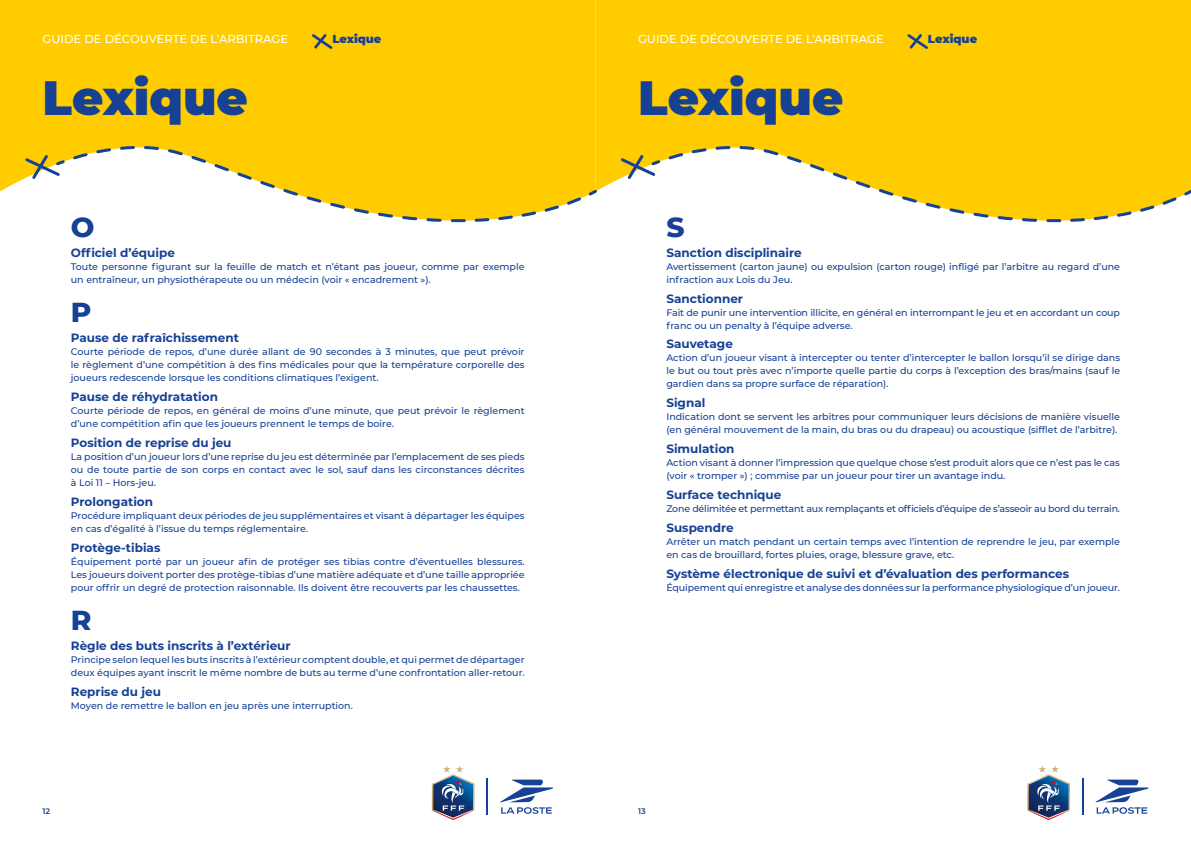
<style>
.page{position:relative;width:1191px;height:842px;background:#fff}
.page>*{position:absolute;margin:0;border:0;box-sizing:border-box;transform-origin:0 0}
.t1{font:900 48px "Montserrat";color:#164194}
.t2{font:800 28px "Montserrat";color:#164194}
.t3{font:700 12px "Montserrat";color:#164194}
.t4{font:500 11.5px "Montserrat";color:#fff}
.t5{font:900 11.5px "Montserrat";letter-spacing:-.005em;color:#164194}
.t6{font:500 9.5px/13px "Montserrat";color:#164194}
.t7{font:500 9.5px "Montserrat";letter-spacing:-.02em;color:#164194}
.t8{font:600 8px "Montserrat";color:#164194}
</style>
<div class="page">
<div style="left:595px;top:0;width:596px;height:190px;background:#fc0"></div>
<svg style="left:649px;top:144px;width:542px;height:79px"></svg>
<svg style="left:618px;top:152px;width:40px;height:30px"></svg>
<div style="left:0;top:0;width:595px;height:192px;background:#fc0"></div>
<svg style="left:23px;top:152px;width:31px;height:30px"></svg>
<svg style="left:54px;top:144px;width:545px;height:79px"></svg>
<hr style="left:486px;top:778px;width:2px;height:37px;background:#164194">
<svg style="left:432px;top:765px;width:42px;height:55px"></svg>
<svg style="left:500px;top:780px;width:53px;height:34px"></svg>
<hr style="left:1082px;top:778px;width:1px;height:37px;background:#164194">
<svg style="left:1027px;top:765px;width:43px;height:55px"></svg>
<svg style="left:1095px;top:780px;width:53px;height:34px"></svg>
<svg style="left:309px;top:32px;width:26px;height:19px"></svg>
<svg style="left:905px;top:32px;width:25px;height:19px"></svg>
<p class="t4" style="left:43px;top:31px;width:247px">GUIDE DE DÉCOUVERTE DE L’ARBITRAGE</p>
<p class="t5" style="left:332px;top:31px;width:50px">Lexique</p>
<p class="t4" style="left:638px;top:31px;width:247px">GUIDE DE DÉCOUVERTE DE L’ARBITRAGE</p>
<p class="t5" style="left:928px;top:31px;width:51px">Lexique</p>
<h1 class="t1" style="left:43px;top:61px;width:207px">Lexique</h1>
<h1 class="t1" style="left:638px;top:61px;width:207px">Lexique</h1>
<h2 class="t2" style="left:71px;top:206px;width:25px">O</h2>
<p class="t3" style="left:71px;top:244px;width:105px">Officiel d’équipe</p>
<p class="t6" style="left:71px;top:259px;width:455px">Toute personne figurant sur la feuille de match et n’étant pas joueur, comme par exemple un entraîneur, un physiothérapeute ou un médecin (voir « encadrement »).</p>
<h2 class="t2" style="left:71px;top:292px;width:22px">P</h2>
<p class="t3" style="left:71px;top:329px;width:170px">Pause de rafraîchissement</p>
<p class="t6" style="left:71px;top:345px;width:455px;text-align:justify">Courte période de repos, d’une durée allant de 90 secondes à 3 minutes, que peut prévoir le règlement d’une compétition à des fins médicales pour que la température corporelle des joueurs redescende lorsque les conditions climatiques l’exigent.</p>
<p class="t3" style="left:71px;top:388px;width:149px">Pause de réhydratation</p>
<p class="t6" style="left:71px;top:404px;width:455px">Courte période de repos, en général de moins d’une minute, que peut prévoir le règlement d’une compétition afin que les joueurs prennent le temps de boire.</p>
<p class="t3" style="left:71px;top:434px;width:162px">Position de reprise du jeu</p>
<p class="t6" style="left:71px;top:450px;width:455px;text-align:justify">La position d’un joueur lors d’une reprise du jeu est déterminée par l’emplacement de ses pieds ou de toute partie de son corps en contact avec le sol, sauf dans les circonstances décrites à Loi 11 – Hors-jeu.</p>
<p class="t3" style="left:71px;top:493px;width:84px">Prolongation</p>
<p class="t6" style="left:71px;top:508px;width:455px">Procédure impliquant deux périodes de jeu supplémentaires et visant à départager les équipes en cas d’égalité à l’issue du temps réglementaire.</p>
<p class="t3" style="left:71px;top:539px;width:91px">Protège-tibias</p>
<p class="t6" style="left:71px;top:554px;width:455px;text-align:justify">Équipement porté par un joueur afin de protéger ses tibias contre d’éventuelles blessures.<br>Les joueurs doivent porter des protège-tibias d’une matière adéquate et d’une taille appropriée pour offrir un degré de protection raisonnable. Ils doivent être recouverts par les chaussettes.</p>
<h2 class="t2" style="left:71px;top:600px;width:22px">R</h2>
<p class="t3" style="left:71px;top:637px;width:221px">Règle des buts inscrits à l’extérieur</p>
<p class="t6" style="left:71px;top:653px;width:455px">Principe selon lequel les buts inscrits à l’extérieur comptent double, et qui permet de départager deux équipes ayant inscrit le même nombre de buts au terme d’une confrontation aller-retour.</p>
<p class="t3" style="left:71px;top:683px;width:92px">Reprise du jeu</p>
<p class="t6" style="left:71px;top:699px;width:283px">Moyen de remettre le ballon en jeu après une interruption.</p>
<h2 class="t2" style="left:666px;top:206px;width:20px">S</h2>
<p class="t3" style="left:666px;top:244px;width:137px">Sanction disciplinaire</p>
<p class="t6" style="left:666px;top:259px;width:455px">Avertissement (carton jaune) ou expulsion (carton rouge) infligé par l’arbitre au regard d’une infraction aux Lois du Jeu.</p>
<p class="t3" style="left:666px;top:290px;width:78px">Sanctionner</p>
<p class="t6" style="left:666px;top:305px;width:455px">Fait de punir une intervention illicite, en général en interrompant le jeu et en accordant un coup franc ou un penalty à l’équipe adverse.</p>
<p class="t3" style="left:666px;top:335px;width:68px">Sauvetage</p>
<p class="t6" style="left:666px;top:351px;width:455px;text-align:justify">Action d’un joueur visant à intercepter ou tenter d’intercepter le ballon lorsqu’il se dirige dans le but ou tout près avec n’importe quelle partie du corps à l’exception des bras/mains (sauf le gardien dans sa propre surface de réparation).</p>
<p class="t3" style="left:666px;top:394px;width:40px">Signal</p>
<p class="t6" style="left:666px;top:410px;width:455px">Indication dont se servent les arbitres pour communiquer leurs décisions de manière visuelle (en général mouvement de la main, du bras ou du drapeau) ou acoustique (sifflet de l’arbitre).</p>
<p class="t3" style="left:666px;top:440px;width:70px">Simulation</p>
<p class="t6" style="left:666px;top:456px;width:455px">Action visant à donner l’impression que quelque chose s’est produit alors que ce n’est pas le cas (voir « tromper ») ; commise par un joueur pour tirer un avantage indu.</p>
<p class="t3" style="left:666px;top:486px;width:116px">Surface technique</p>
<p class="t7" style="left:666px;top:502px;width:455px">Zone délimitée et permettant aux remplaçants et officiels d’équipe de s’asseoir au bord du terrain.</p>
<p class="t3" style="left:666px;top:519px;width:69px">Suspendre</p>
<p class="t6" style="left:666px;top:534px;width:455px">Arrêter un match pendant un certain temps avec l’intention de reprendre le jeu, par exemple en cas de brouillard, fortes pluies, orage, blessure grave, etc.</p>
<p class="t3" style="left:666px;top:565px;width:404px">Système électronique de suivi et d’évaluation des performances</p>
<p class="t6" style="left:666px;top:580px;width:455px">Équipement qui enregistre et analyse des données sur la performance physiologique d’un joueur.</p>
<p class="t8" style="left:43px;top:805px;width:9px">12</p>
<p class="t8" style="left:638px;top:805px;width:9px">13</p>
</div>
